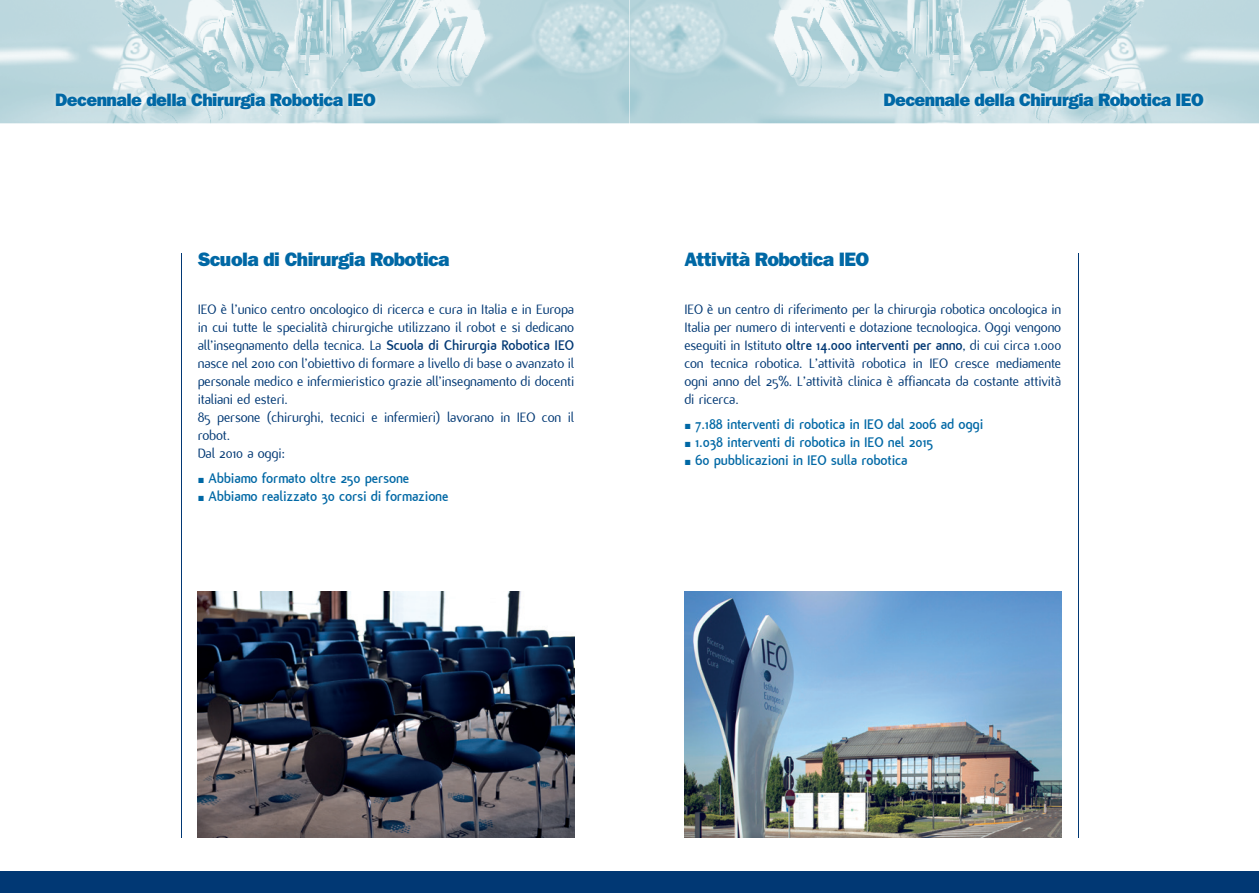
<style>
.page{position:relative;width:1259px;height:893px;background:#fff}
.page>*{position:absolute;margin:0;border:0;box-sizing:border-box;transform-origin:0 0}
.t1{font:19.5px "ITC Franklin Gothic Std Hvy";letter-spacing:-.03em;color:#0068a5}
.t2{font:18px "ITC Franklin Gothic Std Hvy";letter-spacing:-.03em;color:#0068a5}
.t3{font:15px/18px "Flux";letter-spacing:-.01em;color:#013874;text-align:justify}
.t4{font:700 15px "Flux";letter-spacing:-.01em;color:#0068a5}
.s1{font-weight:700}
</style>
<div class="page">
<img style="left:0;top:0;width:629px;height:123px">
<svg style="left:629px;top:0;width:630px;height:123px;background:#c2dbe0"></svg>
<div style="left:0;top:872px;width:1259px;height:21px;background:#013874"></div>
<img style="left:51px;top:89px;width:329px;height:24px">
<img style="left:879px;top:89px;width:328px;height:24px">
<hr style="left:1078px;top:253px;width:1px;height:585px;background:#013874">
<hr style="left:181px;top:253px;width:1px;height:585px;background:#013874">
<img style="left:685px;top:591px;width:376px;height:247px">
<img style="left:198px;top:591px;width:376px;height:247px">
<p class="t2" style="left:55px;top:89px;width:322px">Decennale della Chirurgia Robotica IEO</p>
<p class="t2" style="left:883px;top:89px;width:322px">Decennale della Chirurgia Robotica IEO</p>
<h1 class="t1" style="left:198px;top:248px;width:253px">Scuola di Chirurgia Robotica</h1>
<p class="t3" style="left:198px;top:300px;width:378px;text-align:left">IEO è l’unico centro oncologico di ricerca e cura in Italia e in Europa in cui tutte le specialità chirurgiche utilizzano il robot e si dedicano all’insegnamento della tecnica. La <span class="s1">Scuola di Chirurgia Robotica IEO </span>nasce nel 2010 con l’obiettivo di formare a livello di base o avanzato il personale medico e infermieristico grazie all’insegnamento di docenti italiani ed esteri.<br>85 persone (chirurghi, tecnici e infermieri) lavorano in IEO con il robot.<br>Dal 2010 a oggi:</p>
<p class="t4" style="left:198px;top:470px;width:213px">▪ Abbiamo formato oltre 250 persone</p>
<p class="t4" style="left:198px;top:488px;width:252px">▪ Abbiamo realizzato 30 corsi di formazione</p>
<h1 class="t1" style="left:684px;top:248px;width:186px">Attività Robotica IEO</h1>
<p class="t3" style="left:684px;top:300px;width:378px">IEO è un centro di riferimento per la chirurgia robotica oncologica in Italia per numero di interventi e dotazione tecnologica. Oggi vengono eseguiti in Istituto <span class="s1">oltre 14.000 interventi per anno</span>, di cui circa 1.000 con tecnica robotica. L’attività robotica in IEO cresce mediamente ogni anno del 25%. L’attività clinica è affiancata da costante attività di ricerca.</p>
<p class="t4" style="left:684px;top:416px;width:300px">▪ 7.188 interventi di robotica in IEO dal 2006 ad oggi</p>
<p class="t4" style="left:684px;top:434px;width:250px">▪ 1.038 interventi di robotica in IEO nel 2015</p>
<p class="t4" style="left:684px;top:452px;width:225px">▪ 60 pubblicazioni in IEO sulla robotica</p>
</div>
